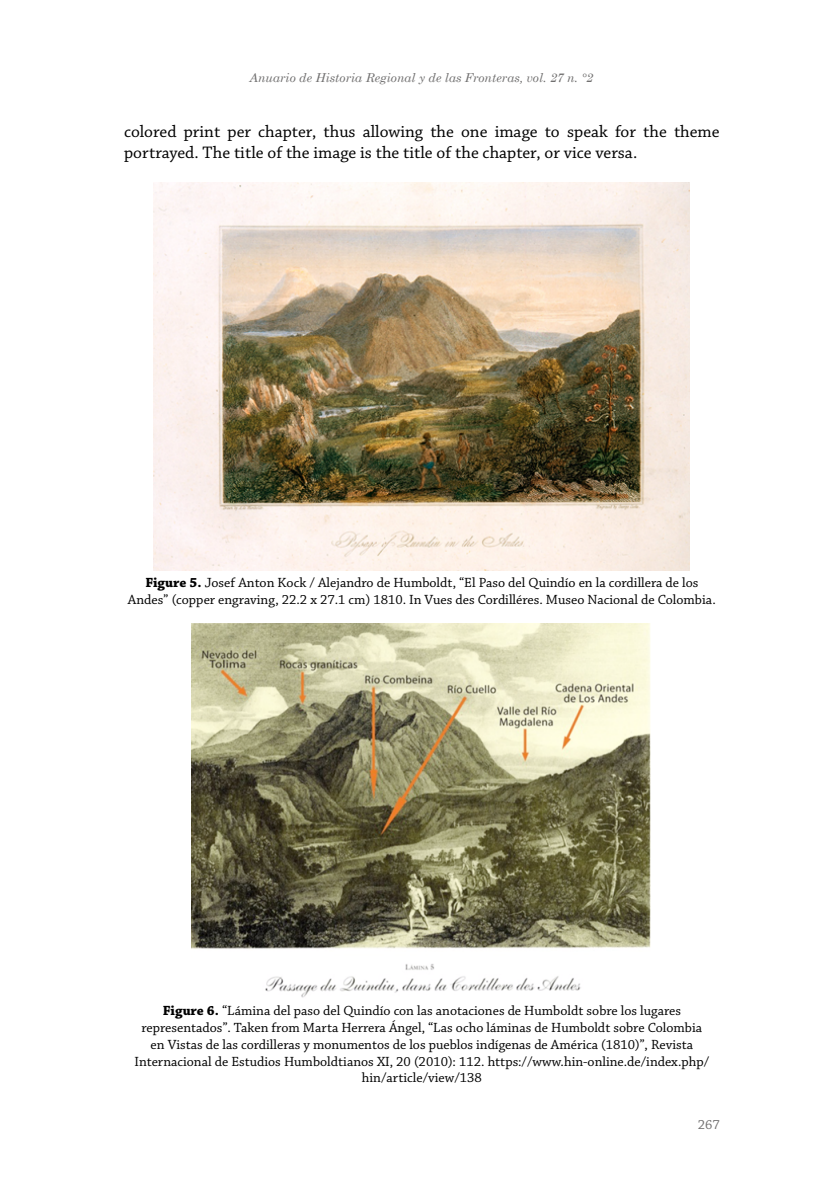
<style>
.page{position:relative;width:819px;height:1191px;background:#fff}
.page>*{position:absolute;margin:0;border:0;box-sizing:border-box;transform-origin:0 0}
.t1{font:17.5px/21px "Chaparral Pro";color:#000}
.t2{font:14px/16.8px "Chaparral Pro";color:#000;text-align:center}
.t3{font:14px "Chaparral Pro";color:#706f6f}
.t4{font:italic 12.25px "Century Schoolbook";color:#706f6f}
.s1{font-weight:700}
</style>
<div class="page">
<img style="left:154px;top:182px;width:536px;height:388px">
<img style="left:191px;top:624px;width:460px;height:374px">
<p class="t4" style="left:249px;top:69px;width:345px">Anuario de Historia Regional y de las Fronteras, vol. 27 n. °2</p>
<p class="t1" style="left:124px;top:122px;width:597px">colored print per chapter, thus allowing the one image to speak for the theme portrayed. The title of the image is the title of the chapter, or vice versa.</p>
<p class="t2" style="left:128px;top:575px;width:589px"><span class="s1">Figure 5.</span> Josef Anton Kock / Alejandro de Humboldt, “El Paso del Quindío en la cordillera de los<br>Andes” (copper engraving, 22.2 x 27.1 cm) 1810. In Vues des Cordilléres. Museo Nacional de Colombia.</p>
<p class="t2" style="left:134px;top:1003px;width:576px"><span class="s1">Figure 6.</span> “Lámina del paso del Quindío con las anotaciones de Humboldt sobre los lugares representados”. Taken from Marta Herrera Ángel, “Las ocho láminas de Humboldt sobre Colombia en Vistas de las cordilleras y monumentos de los pueblos indígenas de América (1810)”, Revista Internacional de Estudios Humboldtianos XI, 20 (2010): 112. https://www.hin-online.de/index.php/ hin/article/view/138</p>
<p class="t3" style="left:697px;top:1117px;width:24px">267</p>
</div>
